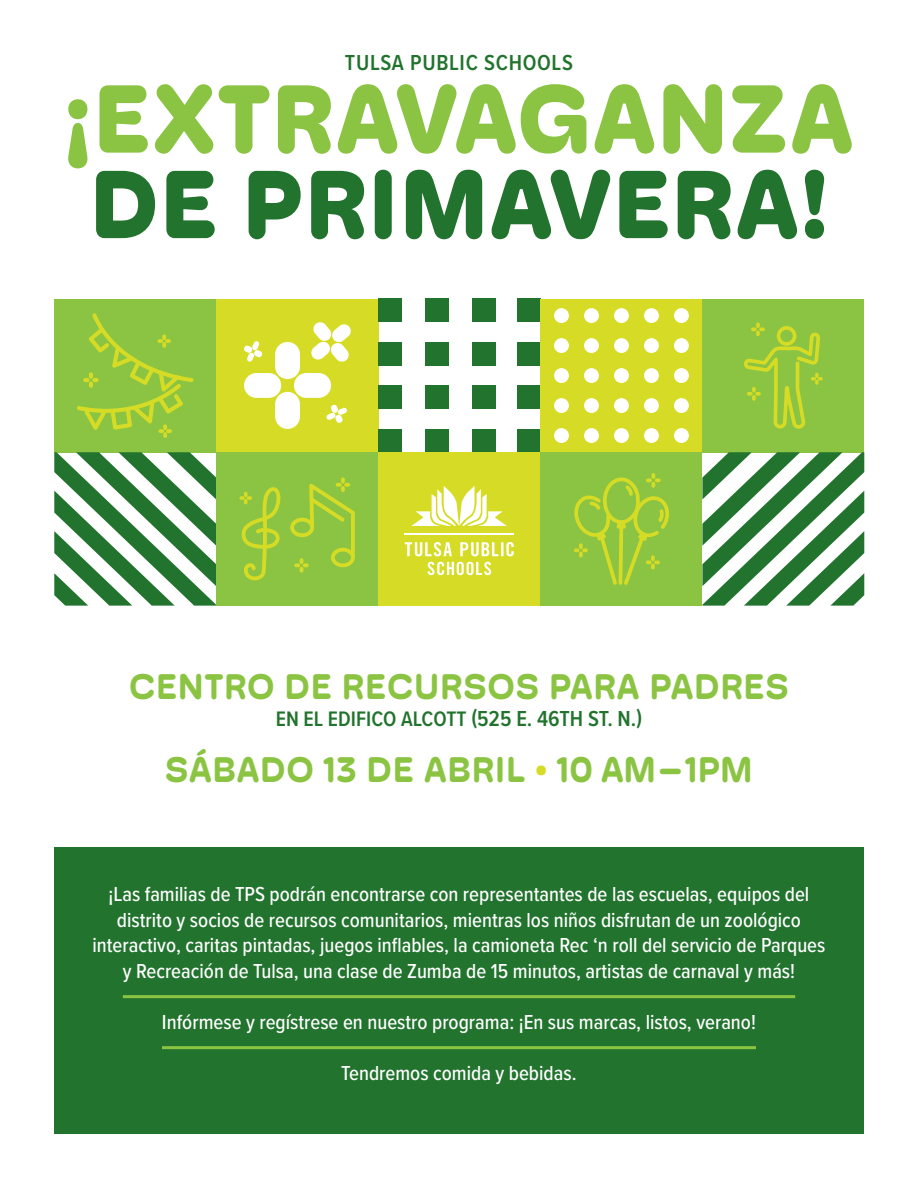
<style>
.page{position:relative;width:918px;height:1188px;background:#fff}
.page>*{position:absolute;margin:0;border:0;box-sizing:border-box;transform-origin:0 0}
.t1{font:900 97.5px/85.5px "Hoss Round";letter-spacing:.015em;color:#8bc442}
.t2{font:700 36px "Hoss Round";letter-spacing:.02em;color:#8bc442}
.t3{font:600 22.5px "Proxima Nova Cond";letter-spacing:.03em;color:#22732e}
.t4{font:600 21.75px "Proxima Nova Cond";color:#22732e}
.t5{font:500 21px/25.5px "Proxima Nova Cond";color:#fff;text-align:center}
.s1{color:#22732e}
.s2{font-size:22.5px}
.s3{color:#d6dc25}
</style>
<div class="page">
<div style="left:54px;top:847px;width:810px;height:287px;background:#22732e"></div>
<hr style="left:123px;top:995px;width:672px;height:3px;background:#8bc442">
<hr style="left:162px;top:1046px;width:594px;height:3px;background:#8bc442">
<div style="left:216px;top:299px;width:163px;height:153px;background:#d6dc25"></div>
<div style="left:379px;top:299px;width:23px;height:23px;background:#22732e"></div>
<div style="left:425px;top:299px;width:24px;height:23px;background:#22732e"></div>
<div style="left:472px;top:299px;width:24px;height:23px;background:#22732e"></div>
<div style="left:517px;top:299px;width:24px;height:23px;background:#22732e"></div>
<div style="left:379px;top:342px;width:23px;height:23px;background:#22732e"></div>
<div style="left:425px;top:342px;width:24px;height:23px;background:#22732e"></div>
<div style="left:472px;top:342px;width:24px;height:23px;background:#22732e"></div>
<div style="left:517px;top:342px;width:24px;height:23px;background:#22732e"></div>
<div style="left:379px;top:386px;width:23px;height:23px;background:#22732e"></div>
<div style="left:425px;top:386px;width:24px;height:23px;background:#22732e"></div>
<div style="left:472px;top:386px;width:24px;height:23px;background:#22732e"></div>
<div style="left:517px;top:386px;width:24px;height:23px;background:#22732e"></div>
<div style="left:379px;top:429px;width:23px;height:23px;background:#22732e"></div>
<div style="left:425px;top:429px;width:24px;height:23px;background:#22732e"></div>
<div style="left:472px;top:429px;width:24px;height:23px;background:#22732e"></div>
<div style="left:517px;top:429px;width:24px;height:23px;background:#22732e"></div>
<div style="left:54px;top:299px;width:162px;height:153px;background:#8bc442"></div>
<svg style="left:54px;top:452px;width:162px;height:154px"></svg>
<div style="left:216px;top:452px;width:162px;height:154px;background:#8bc442"></div>
<div style="left:378px;top:452px;width:163px;height:154px;background:#d6dc25"></div>
<svg style="left:239px;top:487px;width:42px;height:93px"></svg>
<svg style="left:290px;top:478px;width:65px;height:95px"></svg>
<svg style="left:77px;top:313px;width:117px;height:125px"></svg>
<div style="left:541px;top:299px;width:161px;height:153px;background:#d6dc25"></div>
<div style="left:541px;top:452px;width:161px;height:154px;background:#8bc442"></div>
<div style="left:702px;top:299px;width:162px;height:153px;background:#8bc442"></div>
<svg style="left:702px;top:452px;width:162px;height:154px"></svg>
<svg style="left:574px;top:473px;width:95px;height:112px"></svg>
<div style="left:275px;top:342px;width:25px;height:37px;background:#fff;border-radius:12px"></div>
<div style="left:275px;top:392px;width:25px;height:37px;background:#fff;border-radius:12px"></div>
<div style="left:244px;top:373px;width:37px;height:25px;background:#fff;border-radius:12px"></div>
<div style="left:294px;top:373px;width:37px;height:25px;background:#fff;border-radius:12px"></div>
<svg style="left:311px;top:322px;width:40px;height:40px"></svg>
<svg style="left:326px;top:404px;width:21px;height:19px"></svg>
<svg style="left:244px;top:341px;width:19px;height:21px"></svg>
<div style="left:674px;top:308px;width:15px;height:15px;background:#fff;border-radius:50%"></div>
<div style="left:644px;top:308px;width:15px;height:15px;background:#fff;border-radius:50%"></div>
<div style="left:614px;top:308px;width:15px;height:15px;background:#fff;border-radius:50%"></div>
<div style="left:584px;top:308px;width:15px;height:15px;background:#fff;border-radius:50%"></div>
<div style="left:554px;top:308px;width:15px;height:15px;background:#fff;border-radius:50%"></div>
<div style="left:674px;top:338px;width:15px;height:15px;background:#fff;border-radius:50%"></div>
<div style="left:644px;top:338px;width:15px;height:15px;background:#fff;border-radius:50%"></div>
<div style="left:614px;top:338px;width:15px;height:15px;background:#fff;border-radius:50%"></div>
<div style="left:584px;top:338px;width:15px;height:15px;background:#fff;border-radius:50%"></div>
<div style="left:554px;top:338px;width:15px;height:15px;background:#fff;border-radius:50%"></div>
<div style="left:674px;top:368px;width:15px;height:15px;background:#fff;border-radius:50%"></div>
<div style="left:644px;top:368px;width:15px;height:15px;background:#fff;border-radius:50%"></div>
<div style="left:614px;top:368px;width:15px;height:15px;background:#fff;border-radius:50%"></div>
<div style="left:584px;top:368px;width:15px;height:15px;background:#fff;border-radius:50%"></div>
<div style="left:554px;top:368px;width:15px;height:15px;background:#fff;border-radius:50%"></div>
<div style="left:674px;top:398px;width:15px;height:15px;background:#fff;border-radius:50%"></div>
<div style="left:644px;top:398px;width:15px;height:15px;background:#fff;border-radius:50%"></div>
<div style="left:614px;top:398px;width:15px;height:15px;background:#fff;border-radius:50%"></div>
<div style="left:584px;top:398px;width:15px;height:15px;background:#fff;border-radius:50%"></div>
<div style="left:554px;top:398px;width:15px;height:15px;background:#fff;border-radius:50%"></div>
<div style="left:674px;top:428px;width:15px;height:15px;background:#fff;border-radius:50%"></div>
<div style="left:644px;top:428px;width:15px;height:15px;background:#fff;border-radius:50%"></div>
<div style="left:614px;top:428px;width:15px;height:15px;background:#fff;border-radius:50%"></div>
<div style="left:584px;top:428px;width:15px;height:15px;background:#fff;border-radius:50%"></div>
<div style="left:554px;top:428px;width:15px;height:15px;background:#fff;border-radius:50%"></div>
<hr style="left:405px;top:533px;width:109px;height:2px;background:#fff">
<svg style="left:405px;top:542px;width:109px;height:33px"></svg>
<svg style="left:411px;top:486px;width:96px;height:40px"></svg>
<svg style="left:744px;top:322px;width:79px;height:107px"></svg>
<p class="t3" style="left:345px;top:46px;width:230px">TULSA PUBLIC SCHOOLS</p>
<p class="t1" style="left:64px;top:76px;width:791px">¡EXTRAVAGANZA<br><span class="s1">DE PRIMAVERA!</span></p>
<p class="t2" style="left:129px;top:666px;width:661px">CENTRO DE RECURSOS PARA PADRES</p>
<p class="t4" style="left:276px;top:703px;width:368px">EN EL EDIFICO ALCOTT <span class="s2">(525 E. 46TH ST. N.)</span></p>
<p class="t2" style="left:165px;top:749px;width:589px">SÁBADO 13 DE ABRIL <span class="s3">•</span> 10 AM–1PM</p>
<p class="t5" style="left:93px;top:881px;width:734px">¡Las familias de TPS podrán encontrarse con representantes de las escuelas, equipos del distrito y socios de recursos comunitarios, mientras los niños disfrutan de un zoológico interactivo, caritas pintadas, juegos inflables, la camioneta Rec ‘n roll del servicio de Parques y Recreación de Tulsa, una clase de Zumba de 15 minutos, artistas de carnaval y más!</p>
<p class="t5" style="left:162px;top:1008px;width:596px">Infórmese y regístrese en nuestro programa: ¡En sus marcas, listos, verano!</p>
<p class="t5" style="left:341px;top:1059px;width:237px">Tendremos comida y bebidas.</p>
</div>
